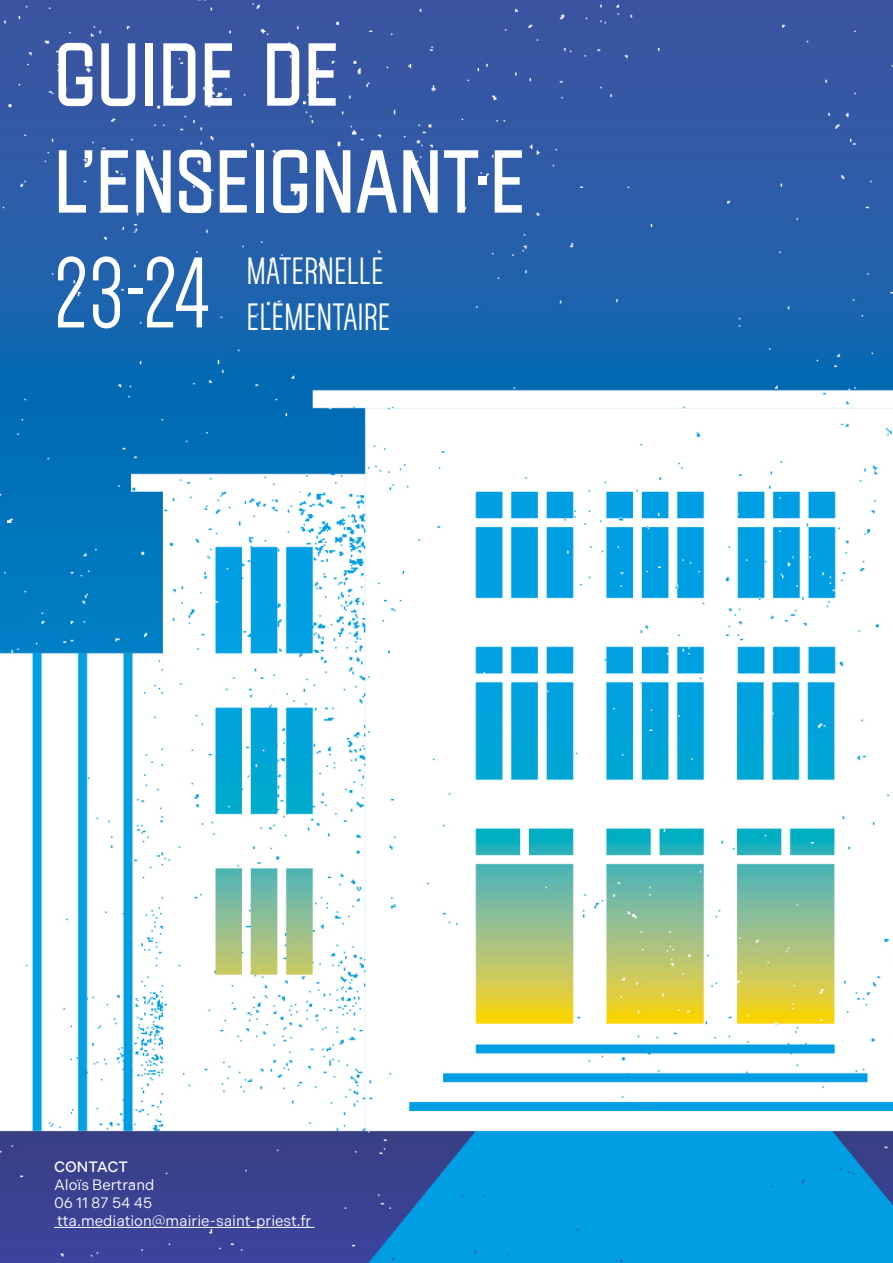
<style>
.page{position:relative;width:893px;height:1263px;background:#fff}
.page>*{position:absolute;margin:0;border:0;box-sizing:border-box;transform-origin:0 0}
.t1{font:100.05px "Plaak 4 Terme 24 Light";color:#fff}
.t2{font:89.1px/106.9px "Plaak 4 Terme 34 Regular B";color:#fff}
.t3{font:37.95px/45.6px "Plaak 4 Terme 24 Light";color:#fff}
.t4{font:15px/18px "Indivisible";color:#fff}
.t5{font:500 15px "Indivisible";letter-spacing:-.005em;color:#fff}
</style>
<div class="page">
<img style="left:0;top:0;width:893px;height:1263px">
<hr style="left:54px;top:1227px;width:261px;height:1px;background:#fff">
<h2 class="t2" style="left:54px;top:22px;width:473px">GUIDE DE<br>L’ENSEIGNANT·E</h2>
<h1 class="t1" style="left:54px;top:243px;width:158px">23-24</h1>
<h3 class="t3" style="left:247px;top:248px;width:146px">MATERNELLE<br>ELÉMENTAIRE</h3>
<p class="t5" style="left:54px;top:1158px;width:75px">CONTACT</p>
<p class="t4" style="left:54px;top:1176px;width:259px">Aloïs Bertrand<br>06 11 87 54 45 tta.mediation@mairie-saint-priest.fr</p>
</div>
